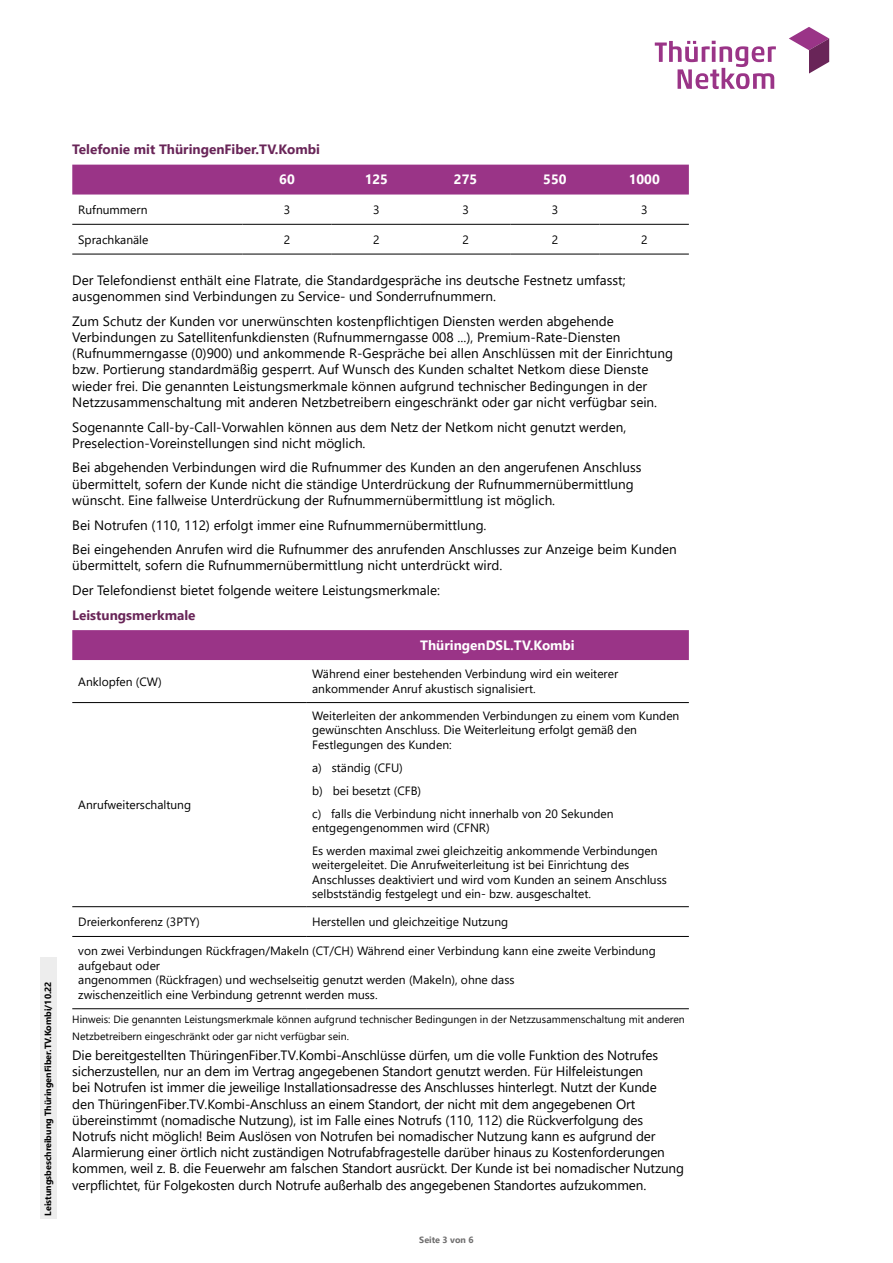
<style>
.page{position:relative;width:893px;height:1263px;background:#fff}
.page>*{position:absolute;margin:0;border:0;box-sizing:border-box;transform-origin:0 0}
.Fließtext{font:13.5px/16.2px "Segoe UI";color:#000}
.Headline_Auszeichnun{font:700 13.5px "Segoe UI";color:#692558}
.Fließtext-2{font:700 13.5px "Segoe UI";color:#fff}
.Fließtext_Tabelle{font:12px/14.4px "Segoe UI";color:#000}
.Fließtext-3{font:12px/14.4px "Segoe UI";color:#000}
.Fließtext-4{font:10.5px/16.2px "Segoe UI";color:#000}
.t1{font:700 9px "Segoe UI";color:#000}
.t2{font:700 9px "Segoe UI";color:#706f6f}
</style>
<div class="page">
<svg style="left:789px;top:27px;width:40px;height:47px"></svg>
<svg style="left:655px;top:41px;width:121px;height:48px"></svg>
<div style="left:40px;top:957px;width:17px;height:262px;background:#ededed"></div>
<div style="left:72px;top:165px;width:617px;height:30px;background:#9a3487"></div>
<hr style="left:72px;top:224px;width:170px;height:1px;background:#000">
<hr style="left:242px;top:224px;width:90px;height:1px;background:#000">
<hr style="left:332px;top:224px;width:89px;height:1px;background:#000">
<hr style="left:421px;top:224px;width:89px;height:1px;background:#000">
<hr style="left:510px;top:224px;width:90px;height:1px;background:#000">
<hr style="left:600px;top:224px;width:89px;height:1px;background:#000">
<hr style="left:72px;top:254px;width:170px;height:1px;background:#000">
<hr style="left:242px;top:254px;width:90px;height:1px;background:#000">
<hr style="left:332px;top:254px;width:89px;height:1px;background:#000">
<hr style="left:421px;top:254px;width:89px;height:1px;background:#000">
<hr style="left:510px;top:254px;width:90px;height:1px;background:#000">
<hr style="left:600px;top:254px;width:89px;height:1px;background:#000">
<div style="left:72px;top:630px;width:617px;height:30px;background:#9a3487"></div>
<hr style="left:72px;top:702px;width:234px;height:1px;background:#000">
<hr style="left:306px;top:702px;width:383px;height:1px;background:#000">
<hr style="left:72px;top:906px;width:234px;height:1px;background:#000">
<hr style="left:306px;top:906px;width:383px;height:1px;background:#000">
<hr style="left:72px;top:936px;width:234px;height:1px;background:#000">
<hr style="left:306px;top:936px;width:383px;height:1px;background:#000">
<hr style="left:72px;top:1008px;width:234px;height:1px;background:#000">
<hr style="left:306px;top:1008px;width:383px;height:1px;background:#000">
<p class="t1" style="left:39px;top:1215px;width:236px;rotate:-90deg">Leistungsbeschreibung ThüringenFiber.TV.Kombi/10.22</p>
<p class="Headline_Auszeichnun" style="left:72px;top:137px;width:249px">Telefonie mit ThüringenFiber.TV.Kombi</p>
<p class="Fließtext-2" style="left:279px;top:167px;width:17px">60</p>
<p class="Fließtext-2" style="left:365px;top:167px;width:25px">125</p>
<p class="Fließtext-2" style="left:454px;top:167px;width:25px">275</p>
<p class="Fließtext-2" style="left:543px;top:167px;width:25px">550</p>
<p class="Fließtext-2" style="left:629px;top:167px;width:33px">1000</p>
<p class="Fließtext_Tabelle" style="left:78px;top:201px;width:71px">Rufnummern</p>
<p class="Fließtext_Tabelle" style="left:284px;top:201px;width:8px">3</p>
<p class="Fließtext_Tabelle" style="left:373px;top:201px;width:8px">3</p>
<p class="Fließtext_Tabelle" style="left:462px;top:201px;width:8px">3</p>
<p class="Fließtext_Tabelle" style="left:552px;top:201px;width:8px">3</p>
<p class="Fließtext_Tabelle" style="left:641px;top:201px;width:8px">3</p>
<p class="Fließtext_Tabelle" style="left:78px;top:231px;width:72px">Sprachkanäle</p>
<p class="Fließtext_Tabelle" style="left:284px;top:231px;width:8px">2</p>
<p class="Fließtext_Tabelle" style="left:373px;top:231px;width:8px">2</p>
<p class="Fließtext_Tabelle" style="left:462px;top:231px;width:8px">2</p>
<p class="Fließtext_Tabelle" style="left:552px;top:231px;width:8px">2</p>
<p class="Fließtext_Tabelle" style="left:641px;top:231px;width:8px">2</p>
<p class="Fließtext" style="left:72px;top:271px;width:555px">Der Telefondienst enthält eine Flatrate, die Standardgespräche ins deutsche Festnetz umfasst; ausgenommen sind Verbindungen zu Service- und Sonderrufnummern.</p>
<p class="Fließtext" style="left:72px;top:312px;width:602px">Zum Schutz der Kunden vor unerwünschten kostenpflichtigen Diensten werden abgehende Verbindungen zu Satellitenfunkdiensten (Rufnummerngasse 008 ...), Premium-Rate-Diensten (Rufnummerngasse (0)900) und ankommende R-Gespräche bei allen Anschlüssen mit der Einrichtung bzw. Portierung standardmäßig gesperrt. Auf Wunsch des Kunden schaltet Netkom diese Dienste wieder frei. Die genannten Leistungsmerkmale können aufgrund technischer Bedingungen in der Netzzusammenschaltung mit anderen Netzbetreibern eingeschränkt oder gar nicht verfügbar sein.</p>
<p class="Fließtext" style="left:72px;top:417px;width:556px">Sogenannte Call-by-Call-Vorwahlen können aus dem Netz der Netkom nicht genutzt werden,<br>Preselection-Voreinstellungen sind nicht möglich.</p>
<p class="Fließtext" style="left:72px;top:458px;width:571px">Bei abgehenden Verbindungen wird die Rufnummer des Kunden an den angerufenen Anschluss übermittelt, sofern der Kunde nicht die ständige Unterdrückung der Rufnummernübermittlung wünscht. Eine fallweise Unterdrückung der Rufnummernübermittlung ist möglich.</p>
<p class="Fließtext" style="left:72px;top:515px;width:416px">Bei Notrufen (110, 112) erfolgt immer eine Rufnummernübermittlung.</p>
<p class="Fließtext" style="left:72px;top:540px;width:606px">Bei eingehenden Anrufen wird die Rufnummer des anrufenden Anschlusses zur Anzeige beim Kunden übermittelt, sofern die Rufnummernübermittlung nicht unterdrückt wird.</p>
<p class="Fließtext" style="left:72px;top:581px;width:369px">Der Telefondienst bietet folgende weitere Leistungsmerkmale:</p>
<p class="Headline_Auszeichnun" style="left:72px;top:602px;width:125px">Leistungsmerkmale</p>
<p class="Fließtext-2" style="left:420px;top:632px;width:156px">ThüringenDSL.TV.Kombi</p>
<p class="Fließtext_Tabelle" style="left:78px;top:673px;width:85px">Anklopfen (CW)</p>
<p class="Fließtext_Tabelle" style="left:312px;top:666px;width:308px">Während einer bestehenden Verbindung wird ein weiterer ankommender Anruf akustisch signalisiert.</p>
<p class="Fließtext_Tabelle" style="left:78px;top:796px;width:114px">Anrufweiterschaltung</p>
<p class="Fließtext_Tabelle" style="left:312px;top:707px;width:369px">Weiterleiten der ankommenden Verbindungen zu einem vom Kunden gewünschten Anschluss. Die Weiterleitung erfolgt gemäß den<br>Festlegungen des Kunden:</p>
<p class="Fließtext_Tabelle" style="left:312px;top:759px;width:92px">a) ständig (CFU)</p>
<p class="Fließtext_Tabelle" style="left:312px;top:782px;width:111px">b) bei besetzt (CFB)</p>
<p class="Fließtext_Tabelle" style="left:312px;top:805px;width:303px">c) falls die Verbindung nicht innerhalb von 20 Sekunden entgegengenommen wird (CFNR)</p>
<p class="Fließtext_Tabelle" style="left:312px;top:842px;width:356px">Es werden maximal zwei gleichzeitig ankommende Verbindungen weitergeleitet. Die Anrufweiterleitung ist bei Einrichtung des Anschlusses deaktiviert und wird vom Kunden an seinem Anschluss selbstständig festgelegt und ein- bzw. ausgeschaltet.</p>
<p class="Fließtext_Tabelle" style="left:78px;top:913px;width:123px">Dreierkonferenz (3PTY)</p>
<p class="Fließtext_Tabelle" style="left:312px;top:913px;width:198px">Herstellen und gleichzeitige Nutzung</p>
<p class="Fließtext-3" style="left:78px;top:943px;width:579px">von zwei Verbindungen Rückfragen/Makeln (CT/CH) Während einer Verbindung kann eine zweite Verbindung aufgebaut oder<br>angenommen (Rückfragen) und wechselseitig genutzt werden (Makeln), ohne dass<br>zwischenzeitlich eine Verbindung getrennt werden muss.</p>
<p class="Fließtext-4" style="left:72px;top:1011px;width:614px">Hinweis: Die genannten Leistungsmerkmale können aufgrund technischer Bedingungen in der Netzzusammenschaltung mit anderen<br>Netzbetreibern eingeschränkt oder gar nicht verfügbar sein.</p>
<p class="Fließtext" style="left:72px;top:1046px;width:613px">Die bereitgestellten ThüringenFiber.TV.Kombi-Anschlüsse dürfen, um die volle Funktion des Notrufes sicherzustellen, nur an dem im Vertrag angegebenen Standort genutzt werden. Für Hilfeleistungen<br>bei Notrufen ist immer die jeweilige Installationsadresse des Anschlusses hinterlegt. Nutzt der Kunde<br>den ThüringenFiber.TV.Kombi-Anschluss an einem Standort, der nicht mit dem angegebenen Ort übereinstimmt (nomadische Nutzung), ist im Falle eines Notrufs (110, 112) die Rückverfolgung des Notrufs nicht möglich! Beim Auslösen von Notrufen bei nomadischer Nutzung kann es aufgrund der Alarmierung einer örtlich nicht zuständigen Notrufabfragestelle darüber hinaus zu Kostenforderungen kommen, weil z. B. die Feuerwehr am falschen Standort ausrückt. Der Kunde ist bei nomadischer Nutzung verpflichtet, für Folgekosten durch Notrufe außerhalb des angegebenen Standortes aufzukommen.</p>
<p class="t2" style="left:419px;top:1231px;width:56px">Seite 3 von 6</p>
</div>
